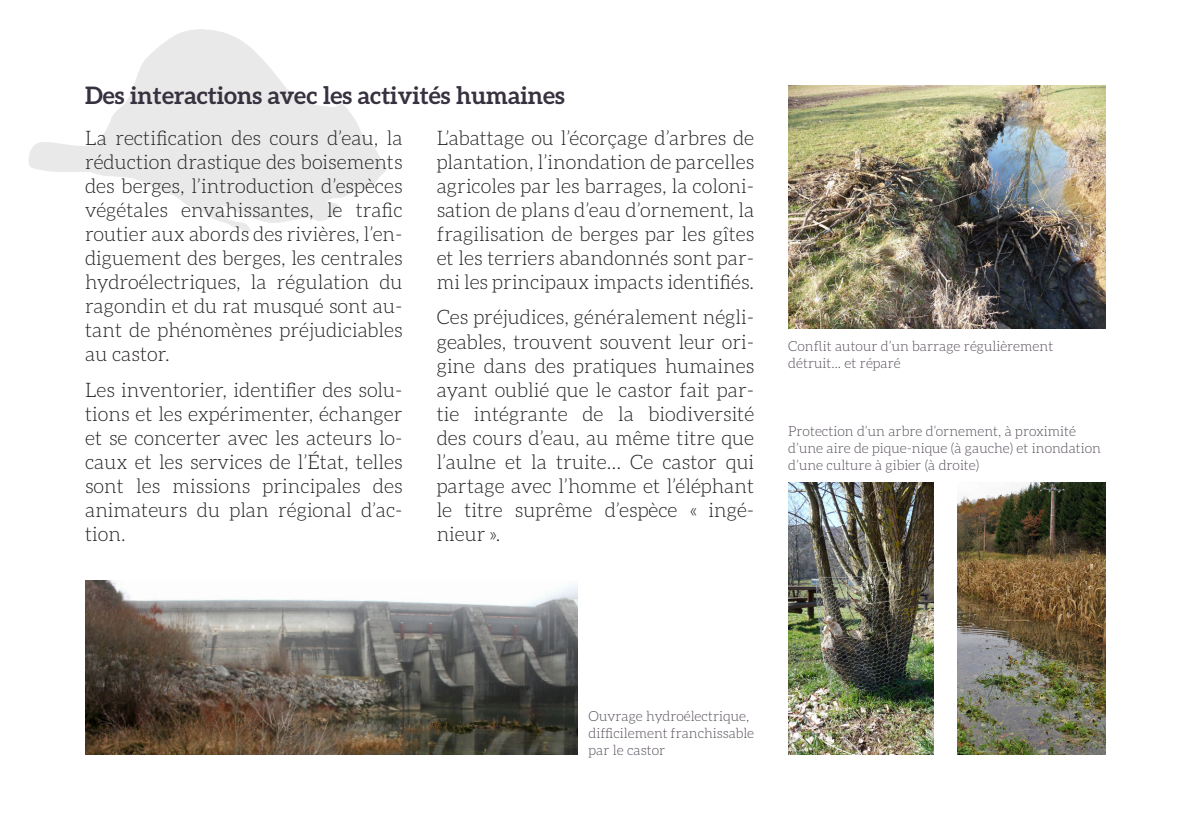
<style>
.page{position:relative;width:1191px;height:840px;background:#fff}
.page>*{position:absolute;margin:0;border:0;box-sizing:border-box;transform-origin:0 0}
.titre{font:700 24px "Aleo";color:#383140}
.texte{font:300 20px/24px "Aleo";color:#231f20;text-align:justify}
.légende{font:300 14px/16.8px "Aleo";color:#544b58}
</style>
<div class="page">
<img style="left:788px;top:482px;width:146px;height:272px">
<img style="left:85px;top:580px;width:492px;height:174px">
<img style="left:958px;top:482px;width:148px;height:272px">
<img style="left:788px;top:85px;width:318px;height:243px">
<p class="titre" style="left:85px;top:82px;width:481px">Des interactions avec les activités humaines</p>
<p class="texte" style="left:437px;top:126px;width:319px">L’abattage ou l’écorçage d’arbres de plantation, l’inondation de parcelles agricoles par les barrages, la coloni&shy;sation de plans d’eau d’ornement, la fragilisation de berges par les gîtes et les terriers abandonnés sont par&shy;mi les principaux impacts identifiés.</p>
<p class="texte" style="left:437px;top:305px;width:319px">Ces préjudices, généralement négli&shy;geables, trouvent souvent leur ori&shy;gine dans des pratiques humaines ayant oublié que le castor fait par&shy;tie intégrante de la biodiversité des cours d’eau, au même titre que l’aulne et la truite… Ce castor qui partage avec l’homme et l’éléphant le titre suprême d’espèce « ingé&shy;nieur ».</p>
<p class="texte" style="left:85px;top:126px;width:319px">La rectification des cours d’eau, la réduction drastique des boisements des berges, l’introduction d’espèces végétales envahissantes, le trafic routier aux abords des rivières, l’en&shy;diguement des berges, les centrales hydroélectriques, la régulation du ragondin et du rat musqué sont au&shy;tant de phénomènes préjudiciables au castor.</p>
<p class="texte" style="left:85px;top:377px;width:319px">Les inventorier, identifier des solu&shy;tions et les expérimenter, échanger et se concerter avec les acteurs lo&shy;caux et les services de l’État, telles sont les missions principales des animateurs du plan régional d’ac&shy;tion.</p>
<p class="légende" style="left:788px;top:337px;width:266px">Conflit autour d’un barrage régulièrement détruit... et réparé</p>
<p class="légende" style="left:788px;top:423px;width:314px">Protection d’un arbre d’ornement, à proximité d’une aire de pique-nique (à gauche) et inondation d’une culture à gibier (à droite)</p>
<p class="légende" style="left:588px;top:707px;width:167px">Ouvrage hydroélectrique, difficilement franchissable par le castor</p>
</div>
